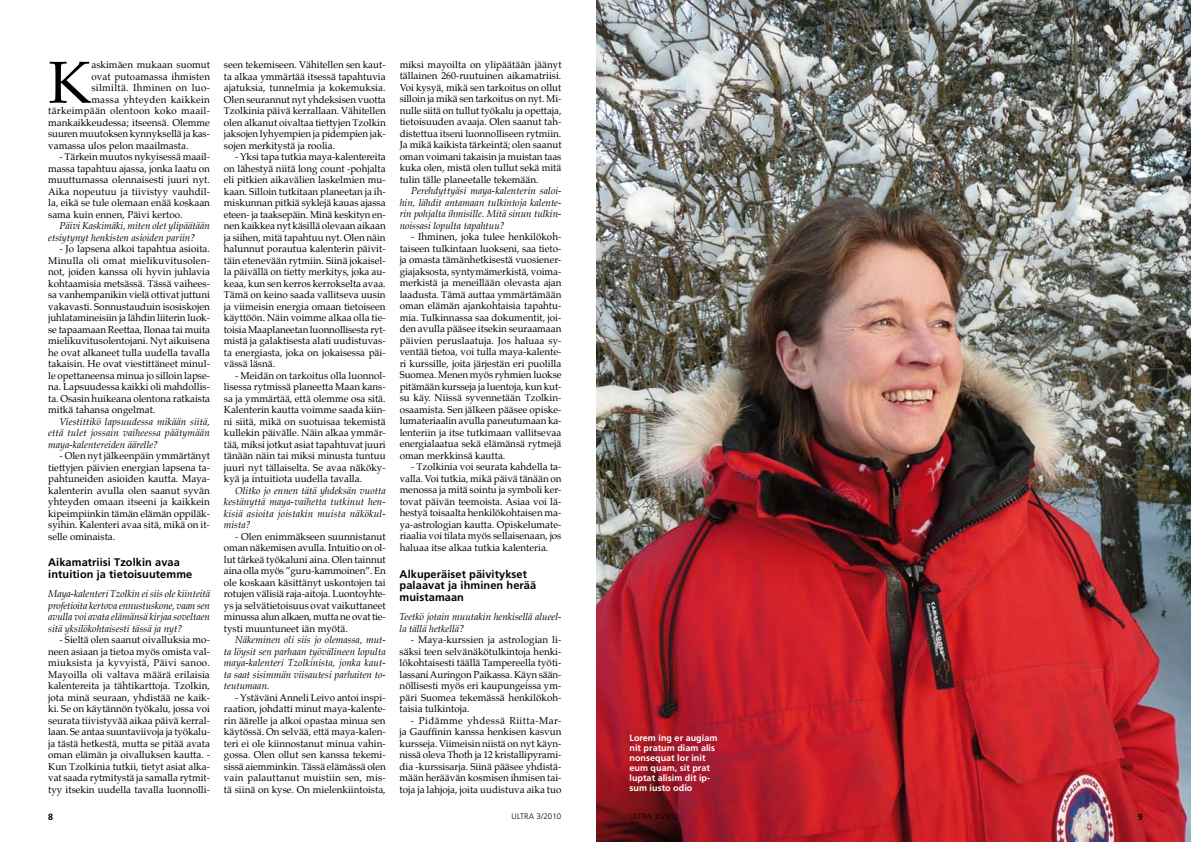
<style>
.page{position:relative;width:1191px;height:842px;background:#fff}
.page>*{position:absolute;margin:0;border:0;box-sizing:border-box;transform-origin:0 0}
.t1{font:59.2px "Palatino";color:#000}
.t2{font:700 11px/11.5px "Frutiger";letter-spacing:.01em;color:#000}
.t3{font:9.8px/11.5px "Palatino";color:#000;text-align:justify}
.t4{font:italic 9.8px/11.5px "Palatino";color:#000;text-align:justify}
.t5{font:9.8px "Palatino";letter-spacing:.03em;color:#000}
.t6{font:9.8px "Palatino";letter-spacing:.035em;color:#000}
.t7{font:700 9px/10px "Frutiger";letter-spacing:.005em;color:#fff}
.t8{font:700 9px "Frutiger";color:#000}
.t9{font:300 8px "Frutiger";letter-spacing:.015em;color:#000}
</style>
<div class="page">
<img style="left:596px;top:0;width:595px;height:842px">
<h1 class="t1" style="left:48px;top:33px;width:45px">K</h1>
<p class="t3" style="left:91px;top:59px;width:120px">askimäen mukaan suomut</p>
<p class="t3" style="left:91px;top:71px;width:120px">ovat putoamassa ihmisten</p>
<p class="t6" style="left:91px;top:80px;width:120px">silmiltä. Ihminen on luo-</p>
<p class="t5" style="left:91px;top:91px;width:120px">massa yhteyden kaikkein</p>
<p class="t5" style="left:48px;top:103px;width:163px">tärkeimpään olentoon koko maail-</p>
<p class="t3" style="left:48px;top:117px;width:163px">mankaikkeudessa; itseensä. Olemme</p>
<p class="t3" style="left:48px;top:128px;width:163px">suuren muutoksen kynnyksellä ja kas-</p>
<p class="t3" style="left:48px;top:140px;width:142px">vamassa ulos pelon maailmasta.</p>
<p class="t3" style="left:48px;top:151px;width:163px;text-indent:11px">- Tärkein muutos nykyisessä maail&shy;massa tapahtuu ajassa, jonka laatu on muuttumassa olennaisesti juuri nyt.<br>Aika nopeutuu ja tiivistyy vauhdil&shy;la, eikä se tule olemaan enää koskaan sama kuin ennen, Päivi kertoo.</p>
<p class="t4" style="left:48px;top:220px;width:163px;text-indent:11px">Päivi Kaskimäki, miten olet ylipäätään etsiytynyt henkisten asioiden pariin?</p>
<p class="t3" style="left:48px;top:243px;width:163px;text-indent:11px">- Jo lapsena alkoi tapahtua asioita.<br>Minulla oli omat mielikuvitusolen&shy;not, joiden kanssa oli hyvin juhlavia kohtaamisia metsässä. Tässä vaihees&shy;sa vanhempanikin vielä ottivat juttuni vakavasti. Sonnustauduin isosiskojen juhlatamineisiin ja lähdin liiterin luok&shy;se tapaamaan Reettaa, Ilonaa tai muita mielikuvitusolentojani. Nyt aikuisena he ovat alkaneet tulla uudella tavalla takaisin. He ovat viestittäneet minul&shy;le opettaneensa minua jo silloin lapse&shy;na. Lapsuudessa kaikki oli mahdollis&shy;ta. Osasin huikeana olentona ratkaista mitkä tahansa ongelmat.</p>
<p class="t4" style="left:48px;top:416px;width:163px;text-indent:11px">Viestittikö lapsuudessa mikään siitä, että tulet jossain vaiheessa päätymään maya-kalentereiden äärelle?</p>
<p class="t3" style="left:48px;top:450px;width:163px;text-indent:11px">- Olen nyt jälkeenpäin ymmärtänyt tiettyjen päivien energian lapsena ta&shy;pahtuneiden asioiden kautta. Maya&shy;kalenterin avulla olen saanut syvän yhteyden omaan itseeni ja kaikkein kipeimpiinkin tämän elämän oppiläk&shy;syihin. Kalenteri avaa sitä, mikä on it&shy;selle ominaista.</p>
<p class="t2" style="left:48px;top:557px;width:146px">Aikamatriisi Tzolkin avaa intuition ja tietoisuutemme</p>
<p class="t4" style="left:48px;top:588px;width:163px">Maya-kalenteri Tzolkin ei siis ole kiinteitä profetioita kertova ennustuskone, vaan sen avulla voi avata elämänsä kirjaa soveltaen sitä yksilökohtaisesti tässä ja nyt?</p>
<p class="t3" style="left:48px;top:634px;width:163px;text-indent:11px">- Sieltä olen saanut oivalluksia mo&shy;neen asiaan ja tietoa myös omista val&shy;miuksista ja kyvyistä, Päivi sanoo.<br>Mayoilla oli valtava määrä erilaisia kalentereita ja tähtikarttoja. Tzolkin, jota minä seuraan, yhdistää ne kaik&shy;ki. Se on käytännön työkalu, jossa voi seurata tiivistyvää aikaa päivä kerral&shy;laan. Se antaa suuntaviivoja ja työkalu&shy;ja tästä hetkestä, mutta se pitää avata oman elämän ja oivalluksen kautta. - Kun Tzolkinia tutkii, tietyt asiat alka&shy;vat saada rytmitystä ja samalla rytmit&shy;tyy itsekin uudella tavalla luonnolli-</p>
<p class="t3" style="left:224px;top:59px;width:163px">seen tekemiseen. Vähitellen sen kaut&shy;ta alkaa ymmärtää itsessä tapahtuvia ajatuksia, tunnelmia ja kokemuksia.<br>Olen seurannut nyt yhdeksisen vuotta Tzolkinia päivä kerrallaan. Vähitellen olen alkanut oivaltaa tiettyjen Tzolkin jaksojen lyhyempien ja pidempien jak&shy;sojen merkitystä ja roolia.</p>
<p class="t3" style="left:224px;top:151px;width:163px;text-indent:11px">- Yksi tapa tutkia maya-kalentereita on lähestyä niitä long count -pohjalta eli pitkien aikavälien laskelmien mu&shy;kaan. Silloin tutkitaan planeetan ja ih&shy;miskunnan pitkiä syklejä kauas ajassa eteen- ja taaksepäin. Minä keskityn en&shy;nen kaikkea nyt käsillä olevaan aikaan ja siihen, mitä tapahtuu nyt. Olen näin halunnut porautua kalenterin päivit&shy;täin etenevään rytmiin. Siinä jokaisel&shy;la päivällä on tietty merkitys, joka au&shy;keaa, kun sen kerros kerrokselta avaa.<br>Tämä on keino saada vallitseva uusin ja viimeisin energia omaan tietoiseen käyttöön. Näin voimme alkaa olla tie&shy;toisia Maaplaneetan luonnollisesta ryt&shy;mistä ja galaktisesta alati uudistuvas&shy;ta energiasta, joka on jokaisessa päi&shy;vässä läsnä.</p>
<p class="t3" style="left:224px;top:370px;width:163px;text-indent:11px">- Meidän on tarkoitus olla luonnol&shy;lisessa rytmissä planeetta Maan kans&shy;sa ja ymmärtää, että olemme osa sitä.<br>Kalenterin kautta voimme saada kiin&shy;ni siitä, mikä on suotuisaa tekemistä kullekin päivälle. Näin alkaa ymmär&shy;tää, miksi jotkut asiat tapahtuvat juuri tänään näin tai miksi minusta tuntuu juuri nyt tällaiselta. Se avaa näköky&shy;kyä ja intuitiota uudella tavalla.</p>
<p class="t4" style="left:224px;top:485px;width:163px;text-indent:11px">Olitko jo ennen tätä yhdeksän vuotta kestänyttä maya-vaihetta tutkinut hen&shy;kisiä asioita joistakin muista näkökul&shy;mista?</p>
<p class="t3" style="left:224px;top:530px;width:163px;text-indent:11px">- Olen enimmäkseen suunnistanut oman näkemisen avulla. Intuitio on ol&shy;lut tärkeä työkaluni aina. Olen tainnut aina olla myös ”guru-kammoinen”. En ole koskaan käsittänyt uskontojen tai rotujen välisiä raja-aitoja. Luontoyhte&shy;ys ja selvätietoisuus ovat vaikuttaneet minussa alun alkaen, mutta ne ovat tie&shy;tysti muuntuneet iän myötä.</p>
<p class="t4" style="left:224px;top:634px;width:163px;text-indent:11px">Näkeminen oli siis jo olemassa, mut&shy;ta löysit sen parhaan työvälineen lopulta maya-kalenteri Tzolkinista, jonka kaut&shy;ta saat sisimmän viisautesi parhaiten to&shy;teutumaan.</p>
<p class="t3" style="left:224px;top:691px;width:163px;text-indent:11px">- Ystäväni Anneli Leivo antoi inspi&shy;raation, johdatti minut maya-kalente&shy;rin äärelle ja alkoi opastaa minua sen käytössä. On selvää, että maya-kalen&shy;teri ei ole kiinnostanut minua vahin&shy;gossa. Olen ollut sen kanssa tekemi&shy;sissä aiemminkin. Tässä elämässä olen vain palauttanut muistiin sen, mis&shy;tä siinä on kyse. On mielenkiintoista,</p>
<p class="t3" style="left:400px;top:59px;width:163px">miksi mayoilta on ylipäätään jäänyt tällainen 260-ruutuinen aikamatriisi.<br>Voi kysyä, mikä sen tarkoitus on ollut silloin ja mikä sen tarkoitus on nyt. Mi&shy;nulle siitä on tullut työkalu ja opettaja, tietoisuuden avaaja. Olen saanut tah&shy;distettua itseni luonnolliseen rytmiin.<br>Ja mikä kaikista tärkeintä; olen saanut oman voimani takaisin ja muistan taas kuka olen, mistä olen tullut sekä mitä tulin tälle planeetalle tekemään.</p>
<p class="t4" style="left:400px;top:185px;width:163px;text-indent:11px">Perehdyttyäsi maya-kalenterin saloi&shy;hin, lähdit antamaan tulkintoja kalente&shy;rin pohjalta ihmisille. Mitä sinun tulkin&shy;noissasi lopulta tapahtuu?</p>
<p class="t3" style="left:400px;top:231px;width:163px;text-indent:11px">- Ihminen, joka tulee henkilökoh&shy;taiseen tulkintaan luokseni, saa tieto&shy;ja omasta tämänhetkisestä vuosiener&shy;giajaksosta, syntymämerkistä, voima&shy;merkistä ja meneillään olevasta ajan laadusta. Tämä auttaa ymmärtämään oman elämän ajankohtaisia tapahtu&shy;mia. Tulkinnassa saa dokumentit, joi&shy;den avulla pääsee itsekin seuraamaan päivien peruslaatuja. Jos haluaa sy&shy;ventää tietoa, voi tulla maya-kalente&shy;ri kurssille, joita järjestän eri puolilla Suomea. Menen myös ryhmien luokse pitämään kursseja ja luentoja, kun kut&shy;su käy. Niissä syvennetään Tzolkin&shy;osaamista. Sen jälkeen pääsee opiske&shy;lumateriaalin avulla paneutumaan ka&shy;lenteriin ja itse tutkimaan vallitsevaa energialaatua sekä elämänsä rytmejä oman merkkinsä kautta.</p>
<p class="t3" style="left:400px;top:461px;width:163px;text-indent:11px">- Tzolkinia voi seurata kahdella ta&shy;valla. Voi tutkia, mikä päivä tänään on menossa ja mitä sointu ja symboli ker&shy;tovat päivän teemoista. Asiaa voi lä&shy;hestyä toisaalta henkilökohtaisen ma&shy;ya-astrologian kautta. Opiskelumate&shy;riaalia voi tilata myös sellaisenaan, jos haluaa itse alkaa tutkia kalenteria.</p>
<p class="t2" style="left:399px;top:568px;width:138px">Alkuperäiset päivitykset palaavat ja ihminen herää muistamaan</p>
<p class="t4" style="left:399px;top:611px;width:163px">Teetkö jotain muutakin henkisellä alueel&shy;la tällä hetkellä?</p>
<p class="t3" style="left:399px;top:634px;width:163px;text-indent:11px">- Maya-kurssien ja astrologian li&shy;säksi teen selvänäkötulkintoja henki&shy;lökohtaisesti täällä Tampereella työti&shy;lassani Auringon Paikassa. Käyn sään&shy;nöllisesti myös eri kaupungeissa ym&shy;päri Suomea tekemässä henkilökoh&shy;taisia tulkintoja.</p>
<p class="t3" style="left:400px;top:715px;width:163px;text-indent:11px">- Pidämme yhdessä Riitta-Mar&shy;ja Gauffinin kanssa henkisen kasvun kursseja. Viimeisin niistä on nyt käyn&shy;nissä oleva Thoth ja 12 kristallipyrami&shy;dia -kurssisarja. Siinä pääsee yhdistä&shy;mään heräävän kosmisen ihmisen tai&shy;toja ja lahjoja, joita uudistuva aika tuo</p>
<p class="t7" style="left:629px;top:733px;width:89px">Lorem ing er augiam nit pratum diam alis nonsequat lor init eum quam, sit prat luptat alisim dit ip&shy;sum iusto odio</p>
<p class="t8" style="left:48px;top:811px;width:7px">8</p>
<p class="t9" style="left:511px;top:811px;width:51px">U LTRA 3/2010</p>
<p class="t9" style="left:629px;top:811px;width:51px">U LTRA 3/2010</p>
<p class="t8" style="left:1137px;top:812px;width:7px">9</p>
</div>
